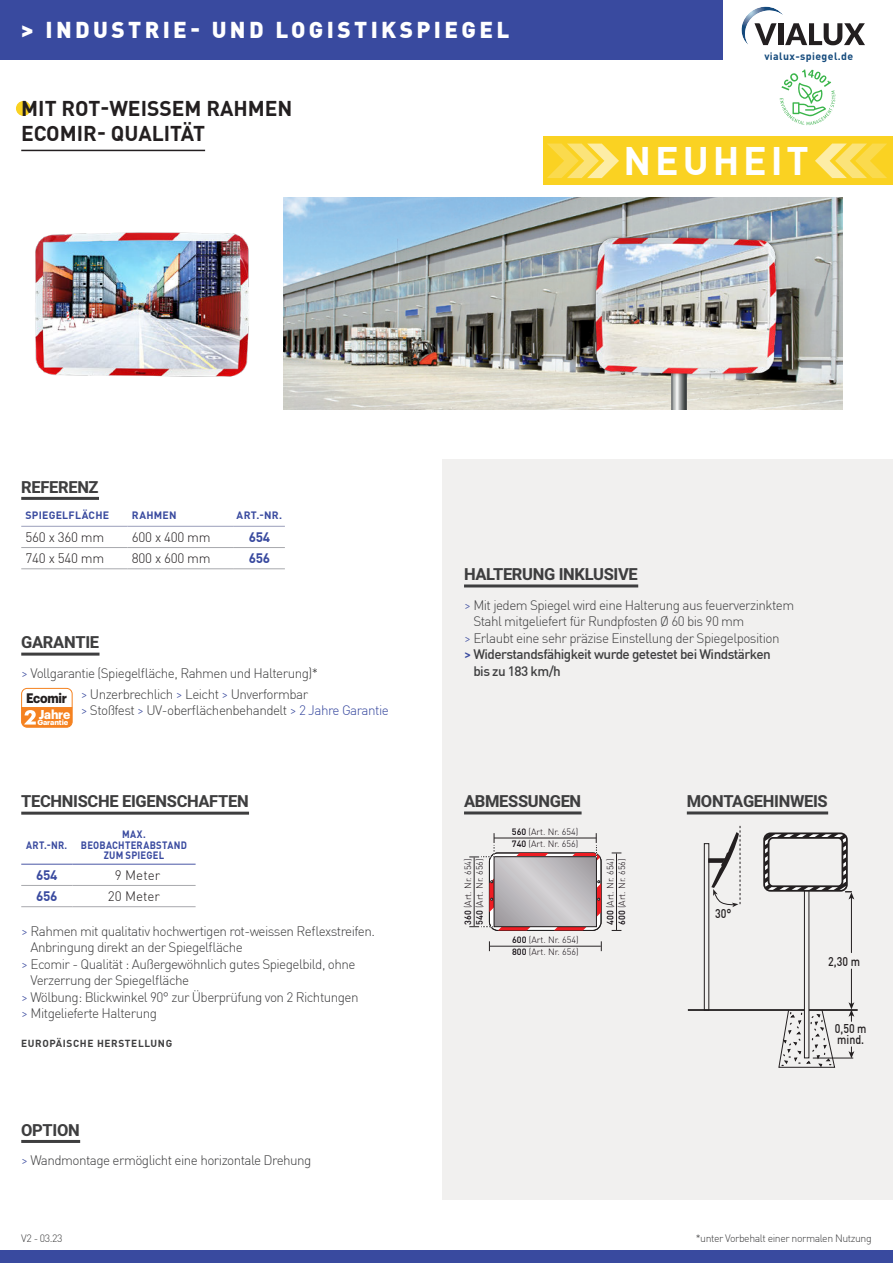
<style>
.page{position:relative;width:893px;height:1263px;background:#fff}
.page>*{position:absolute;margin:0;border:0;box-sizing:border-box;transform-origin:0 0}
.t1{font:700 39px "DIN Pro";letter-spacing:.1em;color:#fff}
.t2{font:900 22.5px "DIN Pro";letter-spacing:.15em;color:#fff}
.t3{font:700 21px/25.2px "DIN Pro";color:#231f20}
.t4{font:700 16.5px "Heebo";letter-spacing:-.02em;color:#3e3e3f}
.t5{font:300 13.5px/21px "DIN Pro";letter-spacing:-.04em;color:#3e3e3f}
.t6{font:500 13.5px "DIN Pro";letter-spacing:-.04em;color:#3e3e3f}
.t7{font:300 13.5px "DIN Pro";letter-spacing:-.02em;color:#231f20}
.t8{font:700 13.5px "DIN Pro";letter-spacing:-.02em;color:#394a9f}
.t9{font:700 13.5px "Graphik";letter-spacing:-.02em;color:#231f20;scale:.9 1}
.t10{font:700 12.6px "Graphik";letter-spacing:-.015em;color:#fff;scale:.95 1}
.t11{font:500 12.45px/10.6px "DIN Pro";color:#231f20;scale:.85 1}
.t12{font:300 10.5px "DIN Pro";letter-spacing:-.04em;color:#3e3e3f}
.t13{font:700 10.5px/10.5px "DIN Pro";letter-spacing:.025em;color:#394a9f;text-align:center;scale:.9 1}
.t14{font:700 10.5px "DIN Pro";letter-spacing:.025em;color:#394a9f}
.t15{font:700 10.5px "DIN Pro";letter-spacing:.04em;color:#144a7c}
.t16{font:700 10.05px "DIN Pro";letter-spacing:.06em;color:#3e3e3f}
.t17{font:300 9px/11.9px "DIN Pro";color:#12090e}
.t18{font:700 7.5px "Graphik";letter-spacing:-.02em;color:#fff}
.s1{color:#394a9f}
.s2{font-weight:500;color:#100a10}
.s3{color:#100a10}
</style>
<div class="page">
<div style="left:0;top:0;width:723px;height:60px;background:#394a9f"></div>
<div style="left:0;top:1250px;width:893px;height:13px;background:#394a9f"></div>
<svg style="left:780px;top:70px;width:55px;height:55px"></svg>
<svg style="left:741px;top:7px;width:124px;height:38px"></svg>
<div style="left:16px;top:101px;width:15px;height:15px;background:#fad222;border-radius:50%"></div>
<hr style="left:21px;top:150px;width:184px;height:1px;background:#231f20">
<div style="left:442px;top:459px;width:451px;height:740px;background:#f1f0ef"></div>
<hr style="left:464px;top:584px;width:174px;height:3px;background:#3e3e3f">
<hr style="left:464px;top:811px;width:118px;height:3px;background:#3e3e3f">
<hr style="left:21px;top:812px;width:228px;height:3px;background:#3e3e3f">
<hr style="left:21px;top:885px;width:51px;height:1px;background:#a8a9ad">
<hr style="left:72px;top:885px;width:124px;height:1px;background:#a8a9ad">
<hr style="left:21px;top:906px;width:51px;height:1px;background:#a8a9ad">
<hr style="left:72px;top:906px;width:124px;height:1px;background:#a8a9ad">
<hr style="left:21px;top:864px;width:51px;height:1px;background:#4a57a5">
<hr style="left:72px;top:864px;width:124px;height:1px;background:#4a57a5">
<hr style="left:21px;top:497px;width:78px;height:3px;background:#3e3e3f">
<hr style="left:21px;top:547px;width:107px;height:1px;background:#a8a9ad">
<hr style="left:128px;top:547px;width:106px;height:1px;background:#a8a9ad">
<hr style="left:21px;top:568px;width:107px;height:1px;background:#a8a9ad">
<hr style="left:128px;top:568px;width:106px;height:1px;background:#a8a9ad">
<hr style="left:234px;top:568px;width:51px;height:1px;background:#a8a9ad">
<hr style="left:234px;top:547px;width:51px;height:1px;background:#a8a9ad">
<hr style="left:21px;top:526px;width:107px;height:1px;background:#9a9eba">
<hr style="left:128px;top:526px;width:106px;height:1px;background:#9a9eba">
<hr style="left:234px;top:526px;width:51px;height:1px;background:#9a9eba">
<hr style="left:489px;top:946px;width:112px;height:1px;background:#231f20">
<svg style="left:469px;top:833px;width:132px;height:97px"></svg>
<hr style="left:616px;top:853px;width:1px;height:77px;background:#231f20">
<hr style="left:21px;top:1140px;width:59px;height:3px;background:#3e3e3f">
<img style="left:284px;top:197px;width:558px;height:213px">
<img style="left:672px;top:378px;width:15px;height:32px">
<div style="left:543px;top:137px;width:350px;height:48px;background:#fad222"></div>
<svg style="left:547px;top:144px;width:72px;height:34px"></svg>
<svg style="left:815px;top:144px;width:72px;height:34px"></svg>
<img style="left:35px;top:232px;width:214px;height:145px">
<div style="left:590px;top:234px;width:191px;height:144px;background:#231f20;opacity:.5"></div>
<img style="left:593px;top:236px;width:186px;height:139px">
<hr style="left:21px;top:653px;width:79px;height:3px;background:#3e3e3f">
<svg style="left:21px;top:688px;width:52px;height:40px"></svg>
<hr style="left:687px;top:811px;width:141px;height:3px;background:#3e3e3f">
<div style="left:804px;top:888px;width:5px;height:170px;border:1px solid #231f20"></div>
<div style="left:704px;top:843px;width:5px;height:167px;border:1px solid #231f20"></div>
<div style="left:763px;top:832px;width:85px;height:60px;border:2px solid #231f20;border-radius:6px"></div>
<hr style="left:688px;top:1009px;width:116px;height:2px;background:#231f20">
<hr style="left:809px;top:1009px;width:49px;height:2px;background:#231f20">
<hr style="left:813px;top:1058px;width:40px;height:1px;background:#231f20">
<svg style="left:778px;top:1009px;width:58px;height:59px"></svg>
<hr style="left:851px;top:969px;width:1px;height:35px;background:#231f20">
<svg style="left:848px;top:1047px;width:6px;height:11px"></svg>
<hr style="left:851px;top:897px;width:1px;height:55px;background:#231f20">
<svg style="left:848px;top:1002px;width:6px;height:19px"></svg>
<svg style="left:764px;top:833px;width:90px;height:66px"></svg>
<svg style="left:708px;top:825px;width:33px;height:82px"></svg>
<h2 class="t2" style="left:21px;top:15px;width:490px">&gt; INDUSTRIE- UND LOGISTIKSPIEGEL</h2>
<h3 class="t3" style="left:21px;top:95px;width:273px">MIT ROT-WEISSEM RAHMEN<br>ECOMIR- QUALITÄT</h3>
<p class="t15" style="left:764px;top:52px;width:90px">vialux-spiegel.de</p>
<h1 class="t1" style="left:624px;top:135px;width:187px">NEUHEIT</h1>
<p class="t4" style="left:21px;top:475px;width:79px">REFERENZ</p>
<p class="t14" style="left:26px;top:509px;width:85px">SPIEGELFLÄCHE</p>
<p class="t14" style="left:132px;top:509px;width:46px">RAHMEN</p>
<p class="t14" style="left:237px;top:509px;width:47px">ART.-NR.</p>
<p class="t7" style="left:26px;top:529px;width:80px">560 x 360 mm</p>
<p class="t7" style="left:132px;top:529px;width:80px">600 x 400 mm</p>
<p class="t8" style="left:249px;top:529px;width:23px">654</p>
<p class="t7" style="left:26px;top:550px;width:80px">740 x 540 mm</p>
<p class="t7" style="left:132px;top:550px;width:80px">800 x 600 mm</p>
<p class="t8" style="left:249px;top:551px;width:23px">656</p>
<p class="t4" style="left:21px;top:631px;width:79px">GARANTIE</p>
<p class="t5" style="left:81px;top:662px;width:239px;text-indent:-59px"><span class="s1">&gt;</span> Vollgarantie (Spiegelfläche, Rahmen und Halterung)* <span class="s1">&gt;</span> Unzerbrechlich <span class="s1">&gt;</span> Leicht <span class="s1">&gt;</span> Unverformbar</p>
<p class="t5" style="left:81px;top:700px;width:310px"><span class="s1">&gt;</span> Stoßfest <span class="s1">&gt;</span> UV-oberflächenbehandelt <span class="s1">&gt; 2 Jahre Garantie</span></p>
<p class="t9" style="left:26px;top:691px;width:47px">Ecomir</p>
<p class="t10" style="left:39px;top:707px;width:35px">Jahre</p>
<p class="t18" style="left:37px;top:718px;width:32px">Garantie</p>
<p class="t4" style="left:21px;top:790px;width:229px">TECHNISCHE EIGENSCHAFTEN</p>
<p class="t13" style="left:26px;top:839px;width:47px">ART.-NR.</p>
<p class="t13" style="left:81px;top:829px;width:119px">MAX.<br>BEOBACHTERABSTAND<br>ZUM SPIEGEL</p>
<p class="t8" style="left:36px;top:867px;width:23px">654</p>
<p class="t7" style="left:115px;top:868px;width:47px">9 Meter</p>
<p class="t8" style="left:36px;top:889px;width:23px">656</p>
<p class="t7" style="left:108px;top:889px;width:54px">20 Meter</p>
<p class="t5" style="left:21px;top:920px;width:355px"><span class="s1">&gt;</span> Rahmen mit qualitativ hochwertigen rot-weissen Reflexstreifen.</p>
<p class="t5" style="left:31px;top:937px;width:214px">Anbringung direkt an der Spiegelfläche</p>
<p class="t5" style="left:21px;top:954px;width:336px"><span class="s1">&gt;</span> Ecomir - Qualität : Außergewöhnlich gutes Spiegelbild, ohne</p>
<p class="t5" style="left:31px;top:970px;width:160px">Verzerrung der Spiegelfläche</p>
<p class="t5" style="left:21px;top:987px;width:339px"><span class="s1">&gt;</span> Wölbung: Blickwinkel 90° zur Überprüfung von 2 Richtungen</p>
<p class="t5" style="left:21px;top:1003px;width:137px"><span class="s1">&gt;</span> Mitgelieferte Halterung</p>
<p class="t16" style="left:21px;top:1036px;width:152px">EUROPÄISCHE HERSTELLUNG</p>
<p class="t4" style="left:21px;top:1118px;width:60px">OPTION</p>
<p class="t5" style="left:21px;top:1150px;width:292px"><span class="s1">&gt;</span> Wandmontage ermöglicht eine horizontale Drehung</p>
<p class="t12" style="left:21px;top:1232px;width:43px">V2 - 03.23</p>
<p class="t4" style="left:464px;top:563px;width:175px">HALTERUNG INKLUSIVE</p>
<p class="t5" style="left:464px;top:595px;width:332px"><span class="s1">&gt;</span> Mit jedem Spiegel wird eine Halterung aus feuerverzinktem</p>
<p class="t5" style="left:473px;top:611px;width:273px">Stahl mitgeliefert für Rundpfosten Ø 60 bis 90 mm</p>
<p class="t5" style="left:464px;top:628px;width:317px"><span class="s1">&gt;</span> Erlaubt eine sehr präzise Einstellung der Spiegelposition</p>
<p class="t6" style="left:464px;top:648px;width:308px"><span class="s1">&gt;</span> Widerstandsfähigkeit wurde getestet bei Windstärken</p>
<p class="t6" style="left:473px;top:665px;width:89px">bis zu 183 km/h</p>
<p class="t4" style="left:464px;top:790px;width:119px">ABMESSUNGEN</p>
<p class="t17" style="left:512px;top:826px;width:68px"><span class="s2">560</span> <span class="s3">(</span>Art. Nr. <span class="s3">654)<br></span><span class="s2">740</span> <span class="s3">(</span>Art. Nr. <span class="s3">656)</span></p>
<p class="t17" style="left:462px;top:925px;width:68px;rotate:-90deg"><span class="s2">360</span> <span class="s3">(</span>Art. Nr. <span class="s3">654)<br></span><span class="s2">540</span> <span class="s3">(</span>Art. Nr. <span class="s3">656)</span></p>
<p class="t17" style="left:604px;top:925px;width:68px;rotate:-90deg"><span class="s2">400</span> <span class="s3">(</span>Art. Nr. <span class="s3">654)<br></span><span class="s2">600</span> <span class="s3">(</span>Art. Nr. <span class="s3">656)</span></p>
<p class="t17" style="left:512px;top:934px;width:68px"><span class="s2">600</span> <span class="s3">(</span>Art. Nr. <span class="s3">654)<br></span><span class="s2">800</span> <span class="s3">(</span>Art. Nr. <span class="s3">656)</span></p>
<p class="t4" style="left:687px;top:790px;width:142px">MONTAGEHINWEIS</p>
<p class="t11" style="left:715px;top:909px;width:21px">30°</p>
<p class="t11" style="left:828px;top:957px;width:39px">2,30 m</p>
<p class="t11" style="left:835px;top:1024px;width:39px">0,50 m mind.</p>
<p class="t12" style="left:696px;top:1232px;width:177px">*unter Vorbehalt einer normalen Nutzung</p>
</div>
